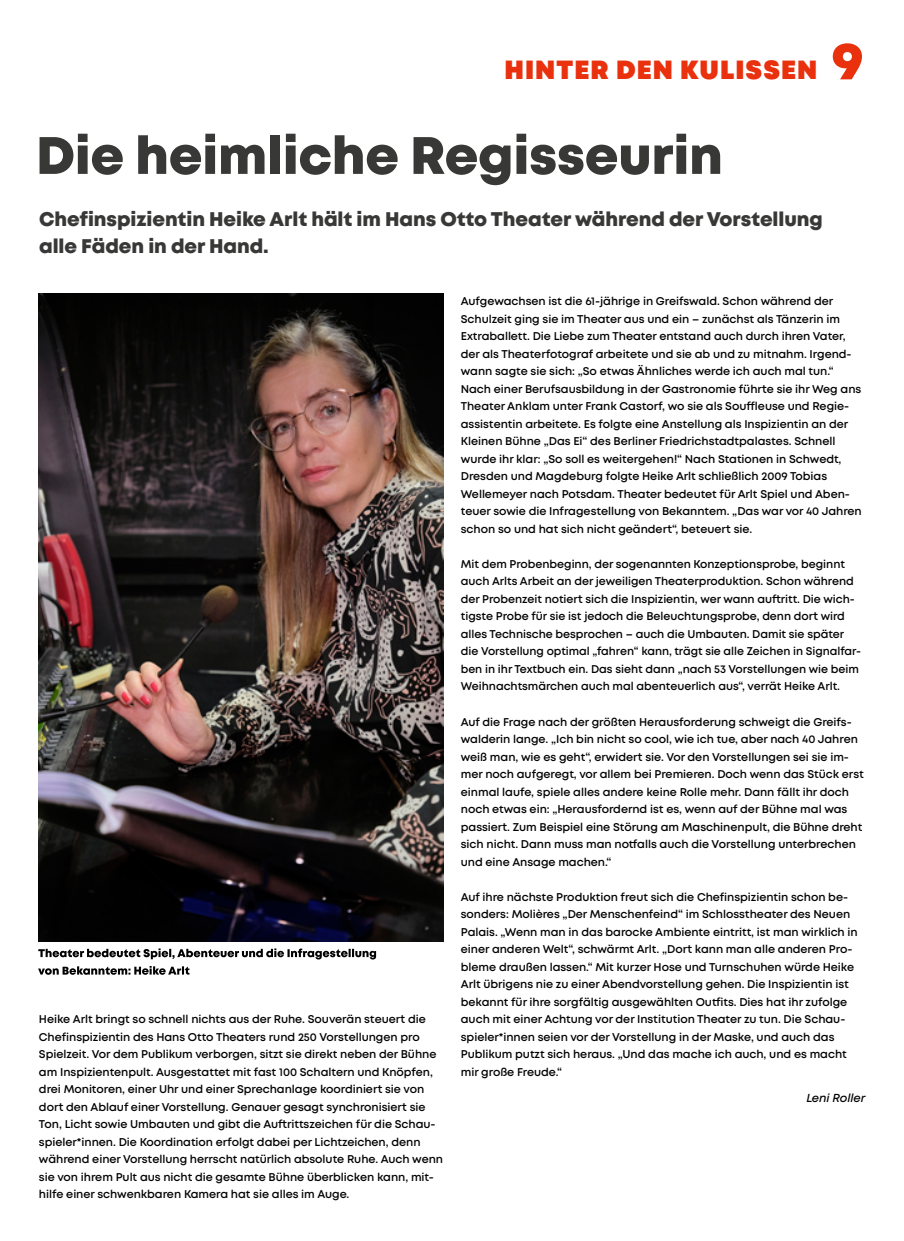
<style>
.page{position:relative;width:904px;height:1241px;background:#fff}
.page>*{position:absolute;margin:0;border:0;box-sizing:border-box;transform-origin:0 0}
.t1{font:800 52.5px "Mont";letter-spacing:-.005em;color:#383937}
.t2{font:900 26.25px "Mont";letter-spacing:.04em;color:#e9310e}
.t3{font:800 19.75px/26.2px "Mont";letter-spacing:-.005em;color:#383937}
.t4{font:italic 600 11.62px "Mont";letter-spacing:-.005em;color:#000}
.t5{font:600 11.25px/17.5px "Mont";letter-spacing:-.005em;color:#000}
.s1{font-size:52.5px}
</style>
<div class="page">
<img style="left:39px;top:293px;width:404px;height:648px">
<svg style="left:38px;top:966px;width:151px;height:8px"></svg>
<svg style="left:38px;top:948px;width:338px;height:11px"></svg>
<h2 class="t2" style="left:504px;top:53px;width:360px">HINTER DEN KULISSEN <span class="s1">9</span></h2>
<h1 class="t1" style="left:36px;top:121px;width:688px">Die heimliche Regisseurin</h1>
<h3 class="t3" style="left:39px;top:206px;width:785px">Chefinspizientin Heike Arlt hält im Hans Otto Theater während der Vorstellung alle Fäden in der Hand.</h3>
<p class="t5" style="left:39px;top:1010px;width:405px">Heike Arlt bringt so schnell nichts aus der Ruhe. Souverän steuert die Chefinspizientin des Hans Otto Theaters rund 250 Vorstellungen pro Spielzeit. Vor dem Publikum verborgen, sitzt sie direkt neben der Bühne am Inspizientenpult. Ausgestattet mit fast 100 Schaltern und Knöpfen, drei Monitoren, einer Uhr und einer Sprechanlage koordiniert sie von dort den Ablauf einer Vorstellung. Genauer gesagt synchronisiert sie Ton, Licht sowie Umbauten und gibt die Auftrittszeichen für die Schau&shy;spieler*innen. Die Koordination erfolgt dabei per Lichtzeichen, denn während einer Vorstellung herrscht natürlich absolute Ruhe. Auch wenn sie von ihrem Pult aus nicht die gesamte Bühne überblicken kann, mit&shy;hilfe einer schwenkbaren Kamera hat sie alles im Auge.</p>
<p class="t5" style="left:461px;top:292px;width:402px">Aufgewachsen ist die 61-jährige in Greifswald. Schon während der Schulzeit ging sie im Theater aus und ein – zunächst als Tänzerin im Extraballett. Die Liebe zum Theater entstand auch durch ihren Vater, der als Theaterfotograf arbeitete und sie ab und zu mitnahm. Irgend&shy;wann sagte sie sich: „So etwas Ähnliches werde ich auch mal tun.“ Nach einer Berufsausbildung in der Gastronomie führte sie ihr Weg ans Theater Anklam unter Frank Castorf, wo sie als Souffleuse und Regie&shy;assistentin arbeitete. Es folgte eine Anstellung als Inspizientin an der Kleinen Bühne „Das Ei“ des Berliner Friedrichstadtpalastes. Schnell wurde ihr klar: „So soll es weitergehen!“ Nach Stationen in Schwedt, Dresden und Magdeburg folgte Heike Arlt schließlich 2009 Tobias Wellemeyer nach Potsdam. Theater bedeutet für Arlt Spiel und Aben&shy;teuer sowie die Infragestellung von Bekanntem. „Das war vor 40 Jahren schon so und hat sich nicht geändert“, beteuert sie.</p>
<p class="t5" style="left:461px;top:555px;width:401px">Mit dem Probenbeginn, der sogenannten Konzeptionsprobe, beginnt auch Arlts Arbeit an der jeweiligen Theaterproduktion. Schon während der Probenzeit notiert sich die Inspizientin, wer wann auftritt. Die wich&shy;tigste Probe für sie ist jedoch die Beleuchtungsprobe, denn dort wird alles Technische besprochen – auch die Umbauten. Damit sie später die Vorstellung optimal „fahren“ kann, trägt sie alle Zeichen in Signalfar&shy;ben in ihr Textbuch ein. Das sieht dann „nach 53 Vorstellungen wie beim Weihnachtsmärchen auch mal abenteuerlich aus“, verrät Heike Arlt.</p>
<p class="t5" style="left:461px;top:712px;width:404px">Auf die Frage nach der größten Herausforderung schweigt die Greifs&shy;walderin lange. „Ich bin nicht so cool, wie ich tue, aber nach 40 Jahren weiß man, wie es geht“, erwidert sie. Vor den Vorstellungen sei sie im&shy;mer noch aufgeregt, vor allem bei Premieren. Doch wenn das Stück erst einmal laufe, spiele alles andere keine Rolle mehr. Dann fällt ihr doch noch etwas ein: „Herausfordernd ist es, wenn auf der Bühne mal was passiert. Zum Beispiel eine Störung am Maschinenpult, die Bühne dreht sich nicht. Dann muss man notfalls auch die Vorstellung unterbrechen und eine Ansage machen.“</p>
<p class="t5" style="left:461px;top:887px;width:398px">Auf ihre nächste Produktion freut sich die Chefinspizientin schon be&shy;sonders: Molières „Der Menschenfeind“ im Schlosstheater des Neuen Palais. „Wenn man in das barocke Ambiente eintritt, ist man wirklich in einer anderen Welt“, schwärmt Arlt. „Dort kann man alle anderen Pro&shy;bleme draußen lassen.“ Mit kurzer Hose und Turnschuhen würde Heike Arlt übrigens nie zu einer Abendvorstellung gehen. Die Inspizientin ist bekannt für ihre sorgfältig ausgewählten Outfits. Dies hat ihr zufolge auch mit einer Achtung vor der Institution Theater zu tun. Die Schau&shy;spieler*innen seien vor der Vorstellung in der Maske, und auch das Publikum putzt sich heraus. „Und das mache ich auch, und es macht mir große Freude.“</p>
<p class="t4" style="left:806px;top:1090px;width:60px">Leni Roller</p>
</div>
